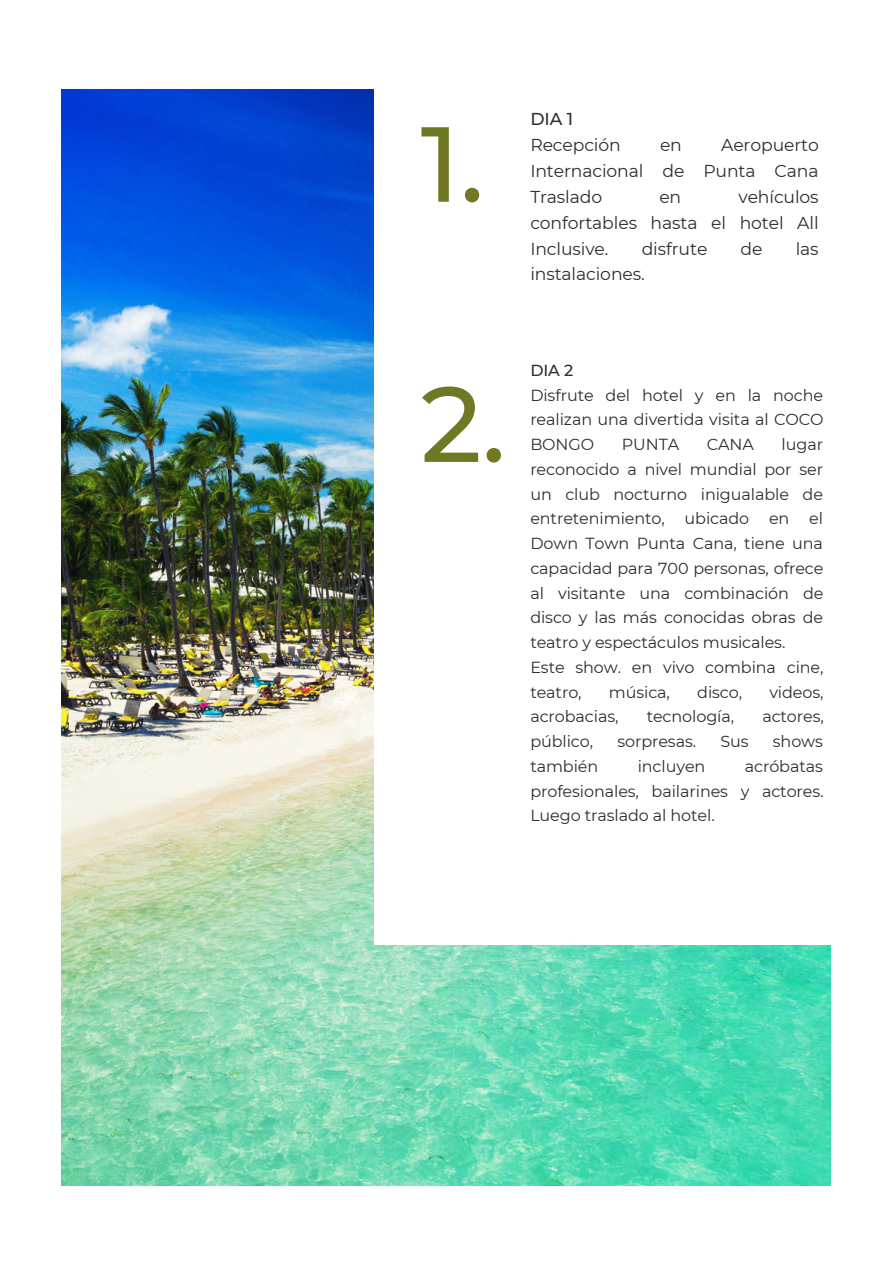
<style>
.page{position:relative;width:893px;height:1264px;background:#fff}
.page>*{position:absolute;margin:0;border:0;box-sizing:border-box;transform-origin:0 0}
.t1{font:500 106.35px "Montserrat";color:#717824}
.t2{font:17.25px/25.8px "Montserrat";letter-spacing:-.005em;color:#2d2d2d;text-align:justify}
.t3{font:500 17.25px "Montserrat";color:#2d2d2d}
.t4{font:16.05px/24.8px "Montserrat";letter-spacing:-.005em;color:#2d2d2d;text-align:justify}
.t5{font:500 16.05px "Montserrat";color:#2d2d2d}
</style>
<div class="page">
<img style="left:62px;top:89px;width:768px;height:1096px">
<div style="left:374px;top:72px;width:518px;height:872px;background:#fff"></div>
<h1 class="t1" style="left:420px;top:99px;width:65px">1.</h1>
<p class="t3" style="left:530px;top:108px;width:44px">DIA 1</p>
<p class="t2" style="left:530px;top:132px;width:92px">Recepción</p>
<p class="t2" style="left:660px;top:132px;width:23px">en</p>
<p class="t2" style="left:530px;top:132px;width:290px;text-indent:191px">Aeropuerto Internacional de Punta Cana Traslado</p>
<p class="t2" style="left:530px;top:184px;width:290px;text-indent:208px">vehículos confortables hasta el hotel All Inclusive.</p>
<p class="t2" style="left:659px;top:184px;width:23px">en</p>
<p class="t2" style="left:641px;top:235px;width:67px">disfrute</p>
<p class="t2" style="left:740px;top:235px;width:23px">de</p>
<p class="t2" style="left:795px;top:235px;width:24px">las</p>
<p class="t2" style="left:530px;top:261px;width:116px">instalaciones.</p>
<h1 class="t1" style="left:420px;top:359px;width:87px">2.</h1>
<p class="t5" style="left:530px;top:360px;width:44px">DIA 2</p>
<p class="t4" style="left:530px;top:382px;width:295px">Disfrute del hotel y en la noche realizan una divertida visita al COCO BONGO</p>
<p class="t4" style="left:530px;top:432px;width:295px;text-align:left;text-indent:251px">lugar reconocido a nivel mundial por ser un club nocturno inigualable de entretenimiento, ubicado en el<br>Down Town Punta Cana, tiene una capacidad para 700 personas, ofrece al visitante una combinación de disco y las más conocidas obras de teatro y espectáculos musicales.<br>Este show. en vivo combina cine, teatro,</p>
<p class="t4" style="left:621px;top:432px;width:59px">PUNTA</p>
<p class="t4" style="left:706px;top:432px;width:49px">CANA</p>
<p class="t4" style="left:609px;top:679px;width:63px">música,</p>
<p class="t4" style="left:697px;top:679px;width:46px">disco,</p>
<p class="t4" style="left:769px;top:679px;width:56px">videos,</p>
<p class="t4" style="left:530px;top:704px;width:90px">acrobacias,</p>
<p class="t4" style="left:646px;top:704px;width:89px">tecnología,</p>
<p class="t4" style="left:762px;top:704px;width:63px">actores,</p>
<p class="t4" style="left:530px;top:729px;width:64px">público,</p>
<p class="t4" style="left:617px;top:729px;width:80px">sorpresas.</p>
<p class="t4" style="left:720px;top:729px;width:30px">Sus</p>
<p class="t4" style="left:772px;top:729px;width:52px">shows</p>
<p class="t4" style="left:530px;top:753px;width:69px">también</p>
<p class="t4" style="left:637px;top:753px;width:69px">incluyen</p>
<p class="t4" style="left:530px;top:753px;width:295px;text-indent:214px">acróbatas profesionales, bailarines y actores.<br>Luego traslado al hotel.</p>
</div>
